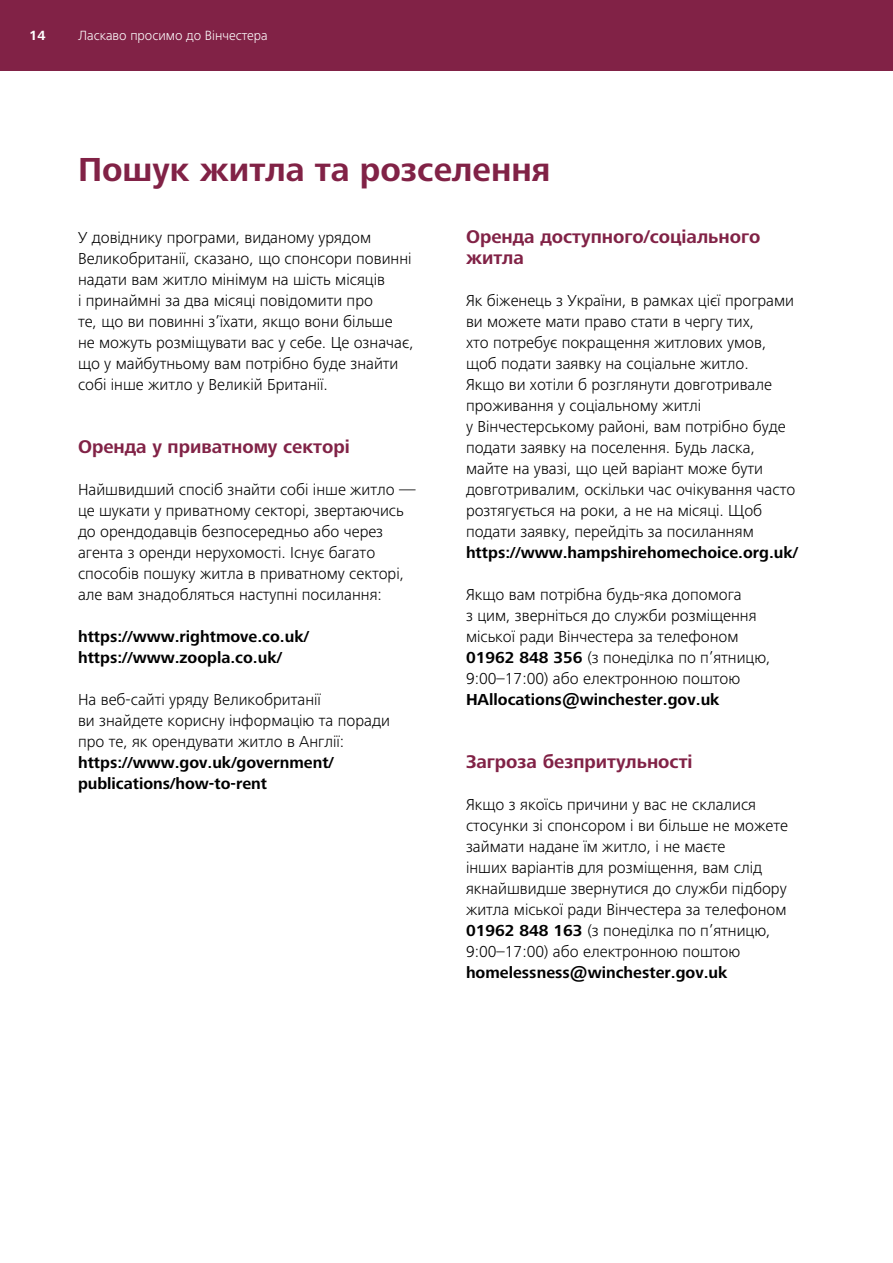
<style>
.page{position:relative;width:893px;height:1263px;background:#fff}
.page>*{position:absolute;margin:0;border:0;box-sizing:border-box;transform-origin:0 0}
.t1{font:700 34.5px "Frutiger Next LTW1 G";color:#812246}
.t2{font:700 19.05px/21px "Frutiger Next LTW1 G";color:#812246}
.t3{font:300 16.5px/21px "Frutiger Next LTW1 G";color:#000}
.t4{font:700 16.5px "Frutiger Next LTW1 G";color:#000}
.t5{font:300 13.8px "Frutiger Next LTW1 G";color:#fff}
.t6{font:700 13.8px "Frutiger Next LTW1 G";color:#fff}
.s1{font-weight:700}
</style>
<div class="page">
<div style="left:0;top:0;width:893px;height:70px;background:#812246"></div>
<p class="t6" style="left:29px;top:28px;width:18px">14</p>
<p class="t5" style="left:78px;top:28px;width:191px">Ласкаво просимо до Вінчестера</p>
<p class="t1" style="left:78px;top:150px;width:474px">Пошук житла та розселення</p>
<p class="t3" style="left:78px;top:227px;width:337px">У довіднику програми, виданому урядом Великобританії, сказано, що спонсори повинні надати вам житло мінімум на шість місяців<br>і принаймні за два місяці повідомити про<br>те, що ви повинні з’їхати, якщо вони більше<br>не можуть розміщувати вас у себе. Це означає, що у майбутньому вам потрібно буде знайти собі інше житло у Великій Британії.</p>
<p class="t2" style="left:78px;top:437px;width:273px">Оренда у приватному секторі</p>
<p class="t3" style="left:78px;top:479px;width:339px">Найшвидший спосіб знайти собі інше житло — це шукати у приватному секторі, звертаючись до орендодавців безпосередньо або через агента з оренди нерухомості. Існує багато способів пошуку житла в приватному секторі, але вам знадобляться наступні посилання:</p>
<p class="t4" style="left:78px;top:627px;width:233px">https://www.rightmove.co.uk/</p>
<p class="t4" style="left:78px;top:648px;width:205px">https://www.zoopla.co.uk/</p>
<p class="t3" style="left:78px;top:689px;width:313px">На веб-сайті уряду Великобританії<br>ви знайдете корисну інформацію та поради про те, як орендувати житло в Англії: <span class="s1">https://www.gov.uk/government/ publications/how-to-rent</span></p>
<p class="t2" style="left:466px;top:227px;width:296px">Оренда доступного/соціального житла</p>
<p class="t3" style="left:466px;top:290px;width:331px">Як біженець з України, в рамках цієї програми ви можете мати право стати в чергу тих,<br>хто потребує покращення житлових умов, щоб подати заявку на соціальне житло.<br>Якщо ви хотіли б розглянути довготривале проживання у соціальному житлі<br>у Вінчестерському районі, вам потрібно буде подати заявку на поселення. Будь ласка, майте на увазі, що цей варіант може бути довготривалим, оскільки час очікування часто розтягується на роки, а не на місяці. Щоб подати заявку, перейдіть за посиланням</p>
<p class="t4" style="left:466px;top:543px;width:334px">https://www.hampshirehomechoice.org.uk/</p>
<p class="t3" style="left:466px;top:584px;width:306px">Якщо вам потрібна будь-яка допомога<br>з цим, зверніться до служби розміщення міської ради Вінчестера за телефоном <span class="s1">01962 848 356</span> (з понеділка по п’ятницю, 9:00–17:00) або електронною поштою <span class="s1">HAllocations@winchester.gov.uk</span></p>
<p class="t2" style="left:466px;top:752px;width:228px">Загроза безпритульності</p>
<p class="t3" style="left:466px;top:794px;width:323px">Якщо з якоїсь причини у вас не склалися стосунки зі спонсором і ви більше не можете займати надане їм житло, і не маєте<br>інших варіантів для розміщення, вам слід якнайшвидше звернутися до служби підбору житла міської ради Вінчестера за телефоном <span class="s1">01962 848 163</span> (з понеділка по п’ятницю, 9:00–17:00) або електронною поштою <span class="s1">homelessness@winchester.gov.uk</span></p>
</div>
